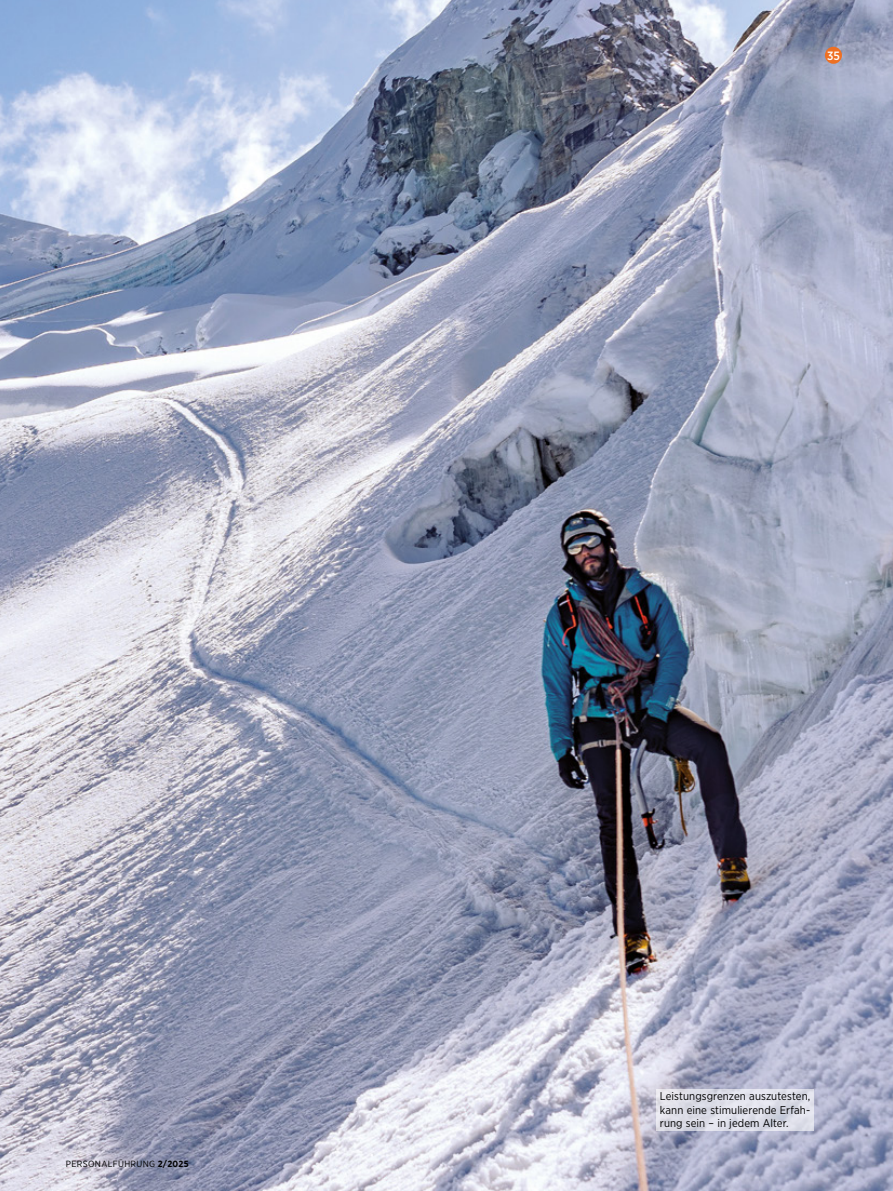
<style>
.page{position:relative;width:893px;height:1191px;background:#fff}
.page>*{position:absolute;margin:0;border:0;box-sizing:border-box;transform-origin:0 0}
.t1{font:500 12px "Gotham Narrow";color:#fff}
.t2{font:11.25px/13.5px "Gotham Narrow";letter-spacing:.005em;color:#000;text-align:justify}
.t3{font:9px "Gotham Narrow";letter-spacing:.04em;color:#000}
.s1{font-weight:700}
</style>
<div class="page">
<img style="left:0;top:0;width:893px;height:1191px">
<div style="left:825px;top:47px;width:17px;height:17px;background:#ee7023;border-radius:50%"></div>
<svg style="left:656px;top:1089px;width:158px;height:42px;background:#dddee8"></svg>
<p class="t3" style="left:66px;top:1157px;width:124px">PERSONALFÜHRUNG <span class="s1">2/2025</span></p>
<p class="t1" style="left:827px;top:48px;width:14px">35</p>
<p class="t2" style="left:660px;top:1089px;width:152px">Leistungsgrenzen auszutesten, kann eine stimulierende Erfah&shy;rung sein – in jedem Alter.</p>
</div>
